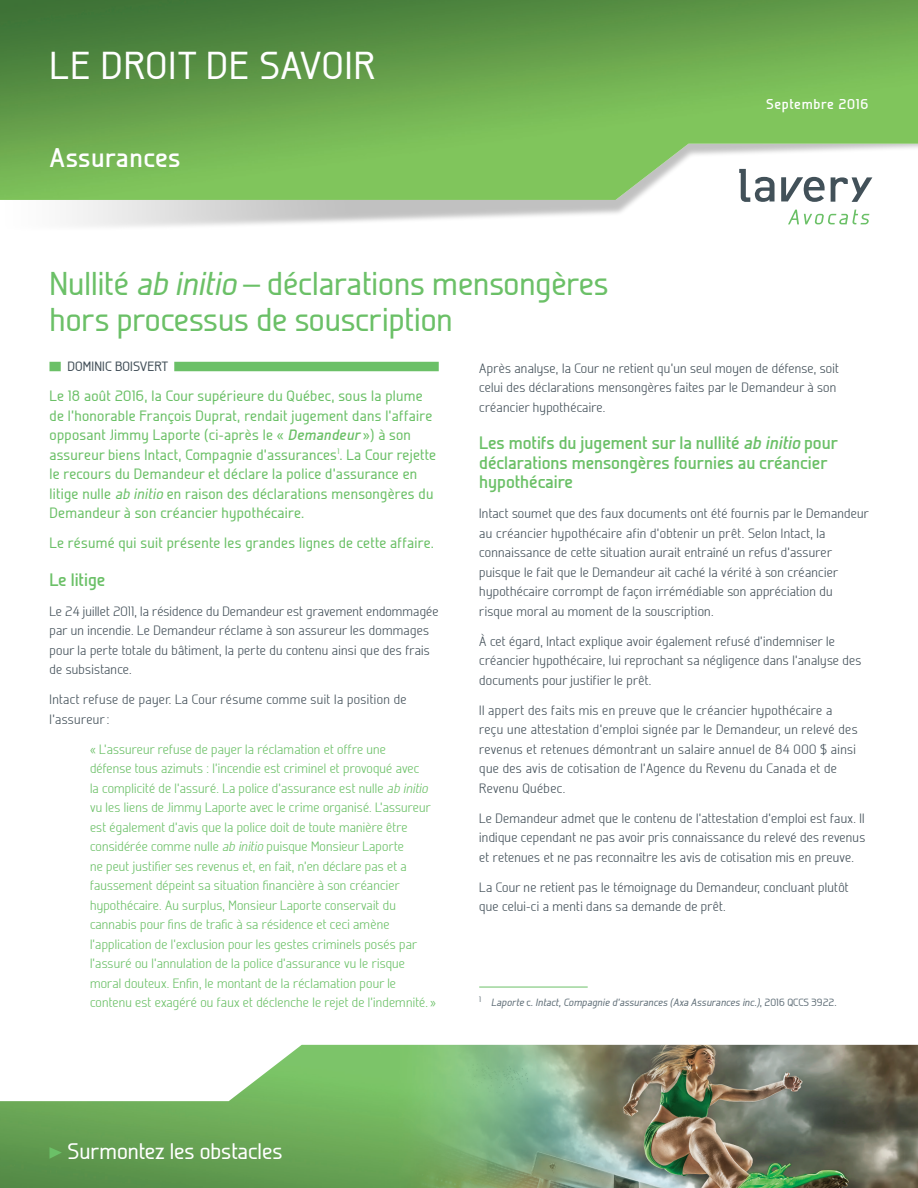
<style>
.page{position:relative;width:918px;height:1188px;background:#fff}
.page>*{position:absolute;margin:0;border:0;box-sizing:border-box;transform-origin:0 0}
.t1{font:500 38.85px "Galette";letter-spacing:.03em;color:#fff}
.TITRE{font:500 33px/36px "Galette";color:#6bc067}
.t2{font:700 27px "Galette";letter-spacing:.02em;color:#fff}
.t3{font:500 22.5px "Galette";color:#fff}
.SOUS_TITRE{font:700 18px/19.5px "Galette";color:#6bc067}
.TEXTE_COURANT{font:500 15px/19.5px "Galette";letter-spacing:.02em;color:#6bc067}
.t4{font:700 14.25px "Galette";letter-spacing:.05em;color:#fff}
.TEXTE_COURANT-2{font:300 13.5px/19.5px "Galette";letter-spacing:.02em;color:#424f58}
.TEXTE_COURANT-3{font:300 13.5px/19.5px "Galette";letter-spacing:.015em;color:#6bc067}
.AUTEUR{font:500 13.5px "Galette";letter-spacing:.01em;color:#424f58}
.FOOTNOTE_1ere{font:italic 500 10.5px "Galette";letter-spacing:.01em;color:#63717a}
.s1{font-style:italic}
.s2{font-family:"Century Gothic";font-weight:400}
.s3{font-weight:700;font-style:italic}
.s4{font-style:normal}
</style>
<div class="page">
<img style="left:0;top:0;width:918px;height:200px">
<svg style="left:788px;top:210px;width:81px;height:14px"></svg>
<svg style="left:739px;top:169px;width:133px;height:33px"></svg>
<div style="left:50px;top:362px;width:389px;height:9px;background:#6bc067"></div>
<div style="left:61px;top:361px;width:113px;height:12px;background:#fff"></div>
<hr style="left:479px;top:987px;width:109px;height:1px;background:#6bc067">
<img style="left:0;top:1045px;width:918px;height:143px">
<svg style="left:50px;top:1147px;width:12px;height:12px"></svg>
<h1 class="t1" style="left:50px;top:41px;width:327px">LE DROIT DE SAVOIR</h1>
<h3 class="t2" style="left:50px;top:140px;width:133px">Assurances</h3>
<p class="t4" style="left:766px;top:95px;width:104px">Septembre 2016</p>
<p class="TITRE" style="left:50px;top:265px;width:561px">Nullité <span class="s1">ab initio</span> <span class="s2">–</span> déclarations mensongères hors processus de souscription</p>
<p class="AUTEUR" style="left:68px;top:358px;width:102px">DOMINIC BOISVERT</p>
<p class="TEXTE_COURANT" style="left:50px;top:386px;width:388px">Le 18 août 2016, la Cour supérieure du Québec, sous la plume de l’honorable François Duprat, rendait jugement dans l’affaire opposant Jimmy Laporte (ci-après le « <span class="s3">Demandeur</span> ») à son assureur biens Intact, Compagnie d’assurances<sup>1</sup>. La Cour rejette le recours du Demandeur et déclare la police d’assurance en litige nulle <span class="s1">ab initio</span> en raison des déclarations mensongères du Demandeur à son créancier hypothécaire.</p>
<p class="TEXTE_COURANT" style="left:50px;top:533px;width:386px">Le résumé qui suit présente les grandes lignes de cette affaire.</p>
<p class="SOUS_TITRE" style="left:50px;top:569px;width:57px">Le litige</p>
<p class="TEXTE_COURANT-2" style="left:50px;top:601px;width:390px">Le 24 juillet 2011, la résidence du Demandeur est gravement endommagée par un incendie. Le Demandeur réclame à son assureur les dommages pour la perte totale du bâtiment, la perte du contenu ainsi que des frais de subsistance.</p>
<p class="TEXTE_COURANT-2" style="left:50px;top:690px;width:359px">Intact refuse de payer. La Cour résume comme suit la position de l’assureur:</p>
<p class="TEXTE_COURANT-3" style="left:90px;top:739px;width:348px">« L’assureur refuse de payer la réclamation et offre une<br>défense tous azimuts : l’incendie est criminel et provoqué avec<br>la complicité de l’assuré. La police d’assurance est nulle <span class="s1">ab initio </span>vu les liens de Jimmy Laporte avec le crime organisé. L’assureur est également d’avis que la police doit de toute manière être considérée comme nulle <span class="s1">ab initio</span> puisque Monsieur Laporte<br>ne peut justifier ses revenus et, en fait, n’en déclare pas et a faussement dépeint sa situation financière à son créancier hypothécaire. Au surplus, Monsieur Laporte conservait du cannabis pour fins de trafic à sa résidence et ceci amène l’application de l’exclusion pour les gestes criminels posés par l’assuré ou l’annulation de la police d’assurance vu le risque moral douteux. Enfin, le montant de la réclamation pour le contenu est exagéré ou faux et déclenche le rejet de l’indemnité. »</p>
<p class="TEXTE_COURANT-2" style="left:479px;top:358px;width:361px">Après analyse, la Cour ne retient qu’un seul moyen de défense, soit celui des déclarations mensongères faites par le Demandeur à son créancier hypothécaire.</p>
<p class="SOUS_TITRE" style="left:479px;top:433px;width:360px">Les motifs du jugement sur la nullité <span class="s1">ab initio</span> pour déclarations mensongères fournies au créancier hypothécaire</p>
<p class="TEXTE_COURANT-2" style="left:479px;top:504px;width:391px">Intact soumet que des faux documents ont été fournis par le Demandeur au créancier hypothécaire afin d’obtenir un prêt. Selon Intact, la connaissance de cette situation aurait entraîné un refus d’assurer puisque le fait que le Demandeur ait caché la vérité à son créancier hypothécaire corrompt de façon irrémédiable son appréciation du risque moral au moment de la souscription.</p>
<p class="TEXTE_COURANT-2" style="left:479px;top:631px;width:384px">À cet égard, Intact explique avoir également refusé d’indemniser le créancier hypothécaire, lui reprochant sa négligence dans l’analyse des documents pour justifier le prêt.</p>
<p class="TEXTE_COURANT-2" style="left:479px;top:700px;width:380px">Il appert des faits mis en preuve que le créancier hypothécaire a reçu une attestation d’emploi signée par le Demandeur, un relevé des revenus et retenues démontrant un salaire annuel de 84 000 $ ainsi que des avis de cotisation de l’Agence du Revenu du Canada et de Revenu Québec.</p>
<p class="TEXTE_COURANT-2" style="left:479px;top:808px;width:388px;text-align:justify">Le Demandeur admet que le contenu de l’attestation d’emploi est faux. Il indique cependant ne pas avoir pris connaissance du relevé des revenus et retenues et ne pas reconnaître les avis de cotisation mis en preuve.</p>
<p class="TEXTE_COURANT-2" style="left:479px;top:877px;width:371px">La Cour ne retient pas le témoignage du Demandeur, concluant plutôt que celui-ci a menti dans sa demande de prêt.</p>
<p class="FOOTNOTE_1ere" style="left:479px;top:996px;width:359px"><sup>1</sup> Laporte <span class="s4">c.</span> Intact, Compagnie d’assurances (Axa Assurances inc.)<span class="s4">, 2016 QCCS 3922.</span></p>
<h3 class="t3" style="left:68px;top:1137px;width:216px">Surmontez les obstacles</h3>
</div>
